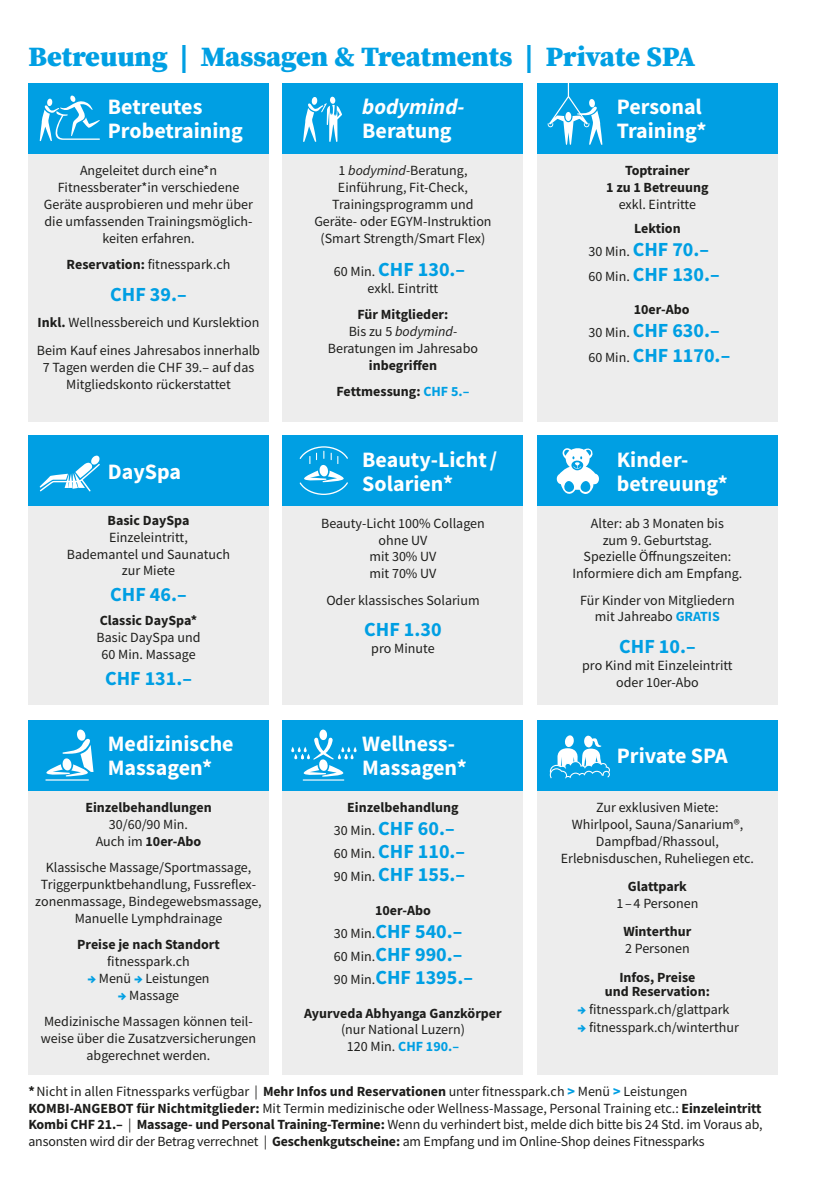
<style>
.page{position:relative;width:823px;height:1191px;background:#fff}
.page>*{position:absolute;margin:0;border:0;box-sizing:border-box;transform-origin:0 0}
.Head{font:900 28px "Source Serif Pro";color:#009fe3}
.t1{font:700 22px/24px "Source Sans Pro";color:#fff}
.t2{font:italic 700 22px/24px "Source Sans Pro";color:#fff}
.t3{font:700 20px "Source Sans Pro";color:#009fe3}
.t4{font:14px/16.8px "Source Sans Pro";color:#1d1d1b;text-align:center}
.t5{font:700 14px/16.8px "Source Sans Pro";color:#1d1d1b;text-align:center}
.t6{font:700 14px "Source Sans Pro";color:#009fe3}
.s1{font-weight:700}
.s2{font-style:normal}
.s3{font-style:italic}
.s4{font-weight:400;font-size:14px;color:#1d1d1b}
.s5{color:#009fe3}
.s6{font-weight:700;color:#009fe3}
.s7{font-weight:400}
.s8{font-weight:900;color:#009fe3}
.s9{font-weight:400;color:#1d1d1b}
</style>
<div class="page">
<div style="left:28px;top:150px;width:240px;height:271px;background:#ededed"></div>
<div style="left:28px;top:502px;width:240px;height:203px;background:#ededed"></div>
<div style="left:28px;top:787px;width:240px;height:288px;background:#ededed"></div>
<div style="left:283px;top:787px;width:240px;height:288px;background:#ededed"></div>
<div style="left:537px;top:787px;width:240px;height:288px;background:#ededed"></div>
<div style="left:283px;top:502px;width:240px;height:203px;background:#ededed"></div>
<div style="left:537px;top:502px;width:240px;height:203px;background:#ededed"></div>
<div style="left:283px;top:150px;width:240px;height:271px;background:#ededed"></div>
<div style="left:537px;top:150px;width:240px;height:271px;background:#ededed"></div>
<div style="left:28px;top:83px;width:240px;height:70px;background:#009fe3"></div>
<div style="left:28px;top:435px;width:240px;height:71px;background:#009fe3"></div>
<div style="left:28px;top:720px;width:240px;height:70px;background:#009fe3"></div>
<div style="left:283px;top:720px;width:240px;height:70px;background:#009fe3"></div>
<div style="left:537px;top:720px;width:240px;height:70px;background:#009fe3"></div>
<div style="left:283px;top:435px;width:240px;height:71px;background:#009fe3"></div>
<div style="left:537px;top:435px;width:240px;height:71px;background:#009fe3"></div>
<div style="left:283px;top:83px;width:240px;height:70px;background:#009fe3"></div>
<div style="left:537px;top:83px;width:240px;height:70px;background:#009fe3"></div>
<svg style="left:40px;top:95px;width:60px;height:46px"></svg>
<svg style="left:303px;top:96px;width:39px;height:46px"></svg>
<svg style="left:547px;top:83px;width:55px;height:62px"></svg>
<svg style="left:299px;top:446px;width:49px;height:49px"></svg>
<svg style="left:556px;top:448px;width:43px;height:46px"></svg>
<svg style="left:46px;top:729px;width:47px;height:47px"></svg>
<hr style="left:45px;top:779px;width:44px;height:1px;background:#fff">
<hr style="left:302px;top:779px;width:42px;height:1px;background:#fff">
<svg style="left:291px;top:729px;width:65px;height:47px"></svg>
<svg style="left:549px;top:735px;width:60px;height:43px"></svg>
<svg style="left:39px;top:455px;width:61px;height:36px"></svg>
<p class="Head" style="left:28px;top:40px;width:668px">Betreuung | Massagen &amp; Treatments | Private SPA</p>
<p class="t1" style="left:108px;top:95px;width:136px">Betreutes<br>Probetraining</p>
<p class="t4" style="left:44px;top:162px;width:210px">Angeleitet durch eine*n<br>Fitnessberater*in verschiedene<br>Geräte ausprobieren und mehr über die umfassenden Trainingsmöglich&shy;keiten erfahren.</p>
<p class="t4" style="left:67px;top:256px;width:165px"><span class="s1">Reservation:</span> fitnesspark.ch</p>
<p class="t3" style="left:110px;top:280px;width:78px">CHF 39.–</p>
<p class="t4" style="left:38px;top:314px;width:223px"><span class="s1">Inkl.</span> Wellnessbereich und Kurslektion</p>
<p class="t4" style="left:37px;top:342px;width:224px">Beim Kauf eines Jahresabos innerhalb<br>7 Tagen werden die CHF 39.– auf das<br>Mitgliedskonto rückerstattet</p>
<p class="t1" style="left:108px;top:459px;width:75px">DaySpa</p>
<p class="t5" style="left:107px;top:512px;width:83px">Basic DaySpa</p>
<p class="t4" style="left:67px;top:528px;width:165px">Einzeleintritt,<br>Bademantel und Saunatuch zur Miete</p>
<p class="t3" style="left:110px;top:581px;width:78px">CHF 46.–</p>
<p class="t5" style="left:100px;top:612px;width:99px">Classic DaySpa*</p>
<p class="t4" style="left:96px;top:629px;width:105px">Basic DaySpa und<br>60 Min. Massage</p>
<p class="t3" style="left:105px;top:665px;width:88px">CHF 131.–</p>
<p class="t2" style="left:362px;top:95px;width:104px">bodymind-<br><span class="s2">Beratung</span></p>
<p class="t1" style="left:616px;top:95px;width:91px">Personal<br>Training*</p>
<p class="t4" style="left:314px;top:162px;width:179px">1 <span class="s3">bodymind-</span>Beratung,<br>Einführung, Fit-Check,<br>Trainingsprogramm und<br>Geräte- oder EGYM-Instruktion (Smart Strength/Smart Flex)</p>
<p class="t3" style="left:334px;top:256px;width:133px"><span class="s4">60 Min.</span> CHF 130.–</p>
<p class="t4" style="left:367px;top:280px;width:72px">exkl. Eintritt</p>
<p class="t4" style="left:328px;top:306px;width:151px"><span class="s1">Für Mitglieder:<br></span>Bis zu 5 <span class="s3">bodymind-<br></span>Beratungen im Jahresabo <span class="s1">inbegriffen</span></p>
<p class="t5" style="left:336px;top:383px;width:134px">Fettmessung: <span class="s5">CHF 5.–</span></p>
<p class="t1" style="left:362px;top:447px;width:136px">Beauty-Licht/</p>
<p class="t1" style="left:362px;top:471px;width:92px">Solarien*</p>
<p class="t4" style="left:321px;top:515px;width:165px">Beauty-Licht 100% Collagen</p>
<p class="t4" style="left:378px;top:531px;width:50px">ohne UV</p>
<p class="t4" style="left:369px;top:548px;width:69px">mit 30% UV</p>
<p class="t4" style="left:369px;top:565px;width:69px">mit 70% UV</p>
<p class="t4" style="left:326px;top:591px;width:155px">Oder klassisches Solarium</p>
<p class="t3" style="left:364px;top:616px;width:79px">CHF 1.30</p>
<p class="t4" style="left:371px;top:640px;width:65px">pro Minute</p>
<p class="t5" style="left:624px;top:162px;width:66px">Toptrainer</p>
<p class="t5" style="left:605px;top:179px;width:104px">1 zu 1 Betreuung</p>
<p class="t4" style="left:618px;top:196px;width:79px">exkl. Eintritte</p>
<p class="t5" style="left:633px;top:220px;width:48px">Lektion</p>
<p class="t3" style="left:588px;top:236px;width:122px"><span class="s4">30 Min.</span> CHF 70.–</p>
<p class="t3" style="left:588px;top:260px;width:133px"><span class="s4">60 Min.</span> CHF 130.–</p>
<p class="t5" style="left:633px;top:301px;width:57px">10er-Abo</p>
<p class="t3" style="left:588px;top:317px;width:133px"><span class="s4">30 Min.</span> CHF 630.–</p>
<p class="t3" style="left:588px;top:342px;width:143px"><span class="s4">60 Min.</span> CHF 1170.–</p>
<p class="t1" style="left:616px;top:447px;width:112px">Kinder&shy;betreuung*</p>
<p class="t4" style="left:583px;top:515px;width:149px">Alter: ab 3 Monaten bis zum 9. Geburtstag.<br>Spezielle Öffnungszeiten:</p>
<p class="t4" style="left:572px;top:565px;width:171px">Informiere dich am Empfang.</p>
<p class="t4" style="left:579px;top:591px;width:156px">Für Kinder von Mitgliedern mit Jahreabo <span class="s6">GRATIS</span></p>
<p class="t3" style="left:619px;top:633px;width:78px">CHF 10.–</p>
<p class="t4" style="left:582px;top:657px;width:152px">pro Kind mit Einzeleintritt</p>
<p class="t4" style="left:615px;top:673px;width:84px">oder 10er-Abo</p>
<p class="t1" style="left:108px;top:731px;width:127px">Medizinische<br>Massagen*</p>
<p class="t1" style="left:362px;top:731px;width:106px">Wellness-<br>Massagen*</p>
<p class="t1" style="left:616px;top:743px;width:112px">Private SPA</p>
<p class="t5" style="left:85px;top:799px;width:128px">Einzelbehandlungen<br><span class="s7">30/60/90 Min.</span></p>
<p class="t5" style="left:96px;top:832px;width:107px"><span class="s7">Auch im</span> 10er-Abo</p>
<p class="t4" style="left:35px;top:859px;width:228px">Klassische Massage/Sportmassage, Triggerpunktbehandlung, Fussreflex&shy;zonenmassage, Bindegewebsmassage, Manuelle Lymphdrainage</p>
<p class="t5" style="left:77px;top:936px;width:144px">Preise je nach Standort</p>
<p class="t4" style="left:107px;top:952px;width:84px">fitnesspark.ch</p>
<p class="t4" style="left:87px;top:969px;width:124px"><span class="s8">→</span> Menü <span class="s8">→</span> Leistungen</p>
<p class="t4" style="left:118px;top:986px;width:63px"><span class="s8">→</span> Massage</p>
<p class="t4" style="left:41px;top:1012px;width:217px">Medizinische Massagen können teil&shy;weise über die Zusatzversicherungen abgerechnet werden.</p>
<p class="t5" style="left:347px;top:799px;width:113px">Einzelbehandlung</p>
<p class="t3" style="left:334px;top:815px;width:122px"><span class="s4">30 Min.</span> CHF 60.–</p>
<p class="t3" style="left:334px;top:838px;width:133px"><span class="s4">60 Min.</span> CHF 110.–</p>
<p class="t3" style="left:334px;top:861px;width:133px"><span class="s4">90 Min.</span> CHF 155.–</p>
<p class="t5" style="left:375px;top:901px;width:57px">10er-Abo</p>
<p class="t3" style="left:334px;top:917px;width:130px"><span class="s4">30 Min.</span>CHF 540.–</p>
<p class="t3" style="left:334px;top:940px;width:130px"><span class="s4">60 Min.</span>CHF 990.–</p>
<p class="t3" style="left:334px;top:963px;width:140px"><span class="s4">90 Min.</span>CHF 1395.–</p>
<p class="t5" style="left:304px;top:1004px;width:199px">Ayurveda Abhyanga Ganzkörper</p>
<p class="t4" style="left:341px;top:1021px;width:125px">(nur National Luzern)</p>
<p class="t6" style="left:346px;top:1037px;width:114px"><span class="s9">120 Min.</span> CHF 190.–</p>
<p class="t4" style="left:596px;top:799px;width:124px">Zur exklusiven Miete:</p>
<p class="t4" style="left:560px;top:816px;width:195px">Whirlpool, Sauna/Sanarium®,<br>Dampfbad/Rhassoul,<br>Erlebnisduschen, Ruheliegen etc.</p>
<p class="t5" style="left:627px;top:878px;width:60px">Glattpark</p>
<p class="t4" style="left:616px;top:894px;width:83px">1 – 4 Personen</p>
<p class="t5" style="left:623px;top:923px;width:70px">Winterthur</p>
<p class="t4" style="left:624px;top:940px;width:66px">2 Personen</p>
<p class="t5" style="left:604px;top:969px;width:106px;line-height:14px">Infos, Preise<br>und Reservation:</p>
<p class="t4" style="left:577px;top:1000px;width:153px"><span class="s8">→</span> fitnesspark.ch/glattpark</p>
<p class="t4" style="left:577px;top:1018px;width:163px"><span class="s8">→</span> fitnesspark.ch/winterthur</p>
<p class="t4" style="left:28px;top:1083px;width:660px"><span class="s1">*</span>Nicht in allen Fitnessparks verfügbar | <span class="s1">Mehr Infos und Reservationen</span> unter fitnesspark.ch <span class="s8">&gt;</span> Menü <span class="s8">&gt;</span> Leistungen</p>
<p class="t4" style="left:28px;top:1099px;width:735px;text-align:justify"><span class="s1">KOMBI-ANGEBOT für Nichtmitglieder:</span> Mit Termin medizinische oder Wellness-Massage, Personal Training etc.: <span class="s1">Einzeleintritt Kombi CHF 21.–</span> | <span class="s1">Massage- und Personal Training-Termine:</span> Wenn du verhindert bist, melde dich bitte bis 24 Std. im Voraus ab, ansonsten wird dir der Betrag verrechnet | <span class="s1">Geschenkgutscheine:</span> am Empfang und im Online-Shop deines Fitnessparks</p>
</div>
